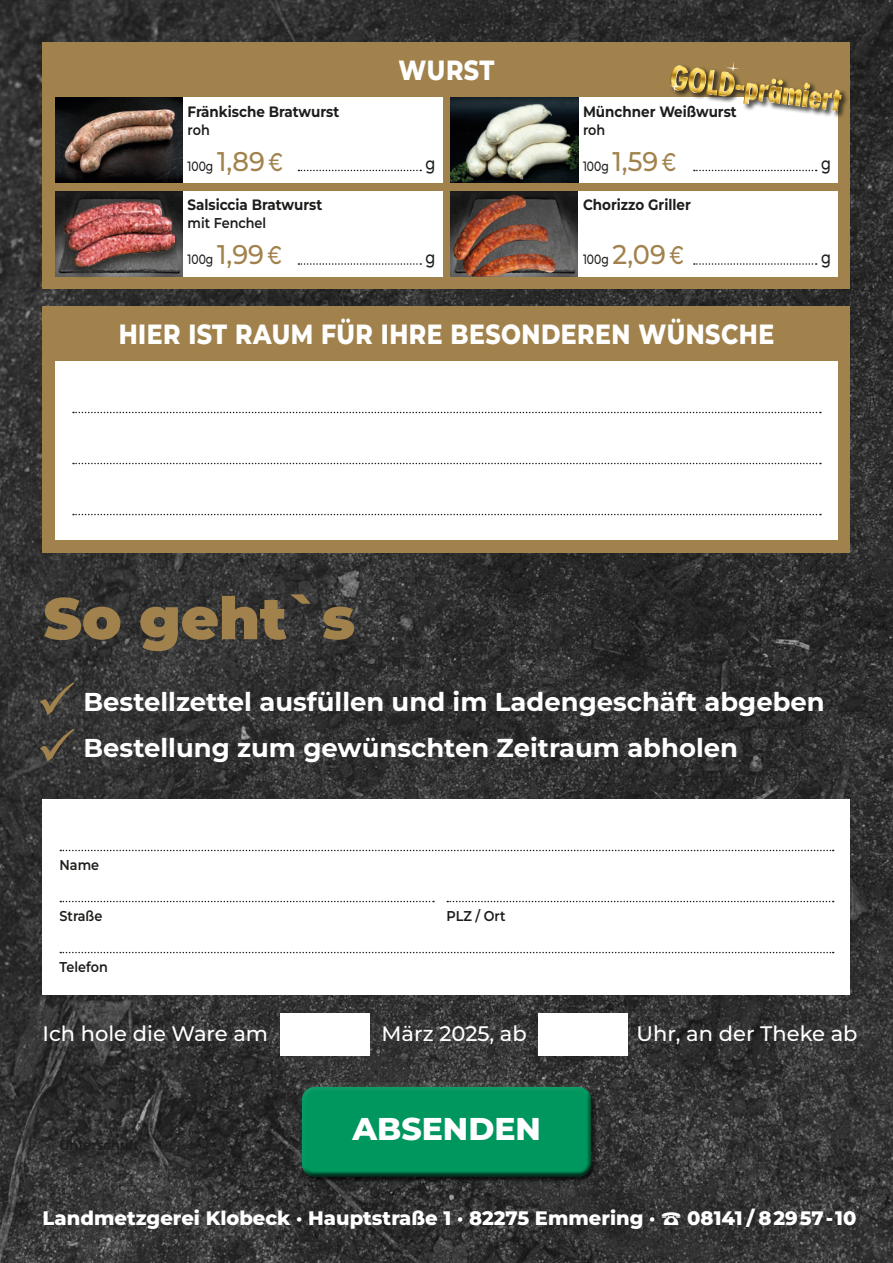
<style>
.page{position:relative;width:893px;height:1263px;background:#fff}
.page>*{position:absolute;margin:0;border:0;box-sizing:border-box;transform-origin:0 0}
.t1{font:900 58.5px "Montserrat";color:#a1824c}
.t2{font:800 31.5px "Montserrat";color:#fff}
.t3{font:800 27.75px "Montserrat";letter-spacing:.02em;color:#fff;scale:.85 1}
.t4{font:700 25.8px "Montserrat";color:#fff}
.t5{font:500 21px "Montserrat";color:#fff}
.t6{font:800 19.5px "Montserrat";color:#fff}
.t7{font:500 18px "Montserrat";color:#1d1d1b;scale:.8 1}
.t8{font:700 15px "Montserrat";color:#1d1d1b;scale:.9 1}
.t9{font:600 14.25px "Montserrat";color:#1d1d1b;scale:.9 1}
.t10{font:500 13.5px "Montserrat";color:#1d1d1b;scale:.8 1}
.s1{font-size:27px;color:#a1824c}
.s2{font-size:25.5px;color:#a1824c}
.s3{color:#a1824c}
.s4{font-family:"Mar Vo Sym";font-weight:400;font-size:24px}
</style>
<div class="page">
<img style="left:0;top:0;width:893px;height:1263px">
<div style="left:43px;top:43px;width:807px;height:246px;background:#a1824c"></div>
<div style="left:43px;top:306px;width:807px;height:247px;background:#a1824c"></div>
<div style="left:183px;top:98px;width:259px;height:85px;background:#fff"></div>
<div style="left:55px;top:361px;width:783px;height:179px;background:#fff"></div>
<div style="left:43px;top:799px;width:807px;height:196px;background:#fff"></div>
<div style="left:281px;top:1013px;width:89px;height:43px;background:#fff"></div>
<div style="left:538px;top:1013px;width:89px;height:43px;background:#fff"></div>
<div style="left:183px;top:191px;width:259px;height:85px;background:#fff"></div>
<div style="left:578px;top:98px;width:260px;height:85px;background:#fff"></div>
<img style="left:55px;top:98px;width:128px;height:85px">
<img style="left:451px;top:98px;width:127px;height:85px">
<img style="left:451px;top:191px;width:127px;height:85px">
<div style="left:55px;top:195px;width:129px;height:85px;background:#1d1d1b;opacity:.75"></div>
<img style="left:65px;top:201px;width:109px;height:66px">
<svg style="left:298px;top:170px;width:123px;height:1px"></svg>
<svg style="left:73px;top:412px;width:748px;height:1px"></svg>
<svg style="left:60px;top:850px;width:774px;height:1px"></svg>
<svg style="left:60px;top:1130px;width:237px;height:2px"></svg>
<svg style="left:60px;top:952px;width:774px;height:1px"></svg>
<svg style="left:60px;top:901px;width:374px;height:1px"></svg>
<svg style="left:447px;top:901px;width:387px;height:1px"></svg>
<svg style="left:73px;top:463px;width:748px;height:1px"></svg>
<svg style="left:73px;top:514px;width:748px;height:1px"></svg>
<svg style="left:298px;top:263px;width:123px;height:2px"></svg>
<svg style="left:694px;top:170px;width:123px;height:1px"></svg>
<div style="left:669px;top:64px;width:180px;height:55px;background:#1d1d1b;opacity:.75"></div>
<svg style="left:669px;top:62px;width:174px;height:51px"></svg>
<div style="left:578px;top:191px;width:260px;height:85px;background:#fff"></div>
<svg style="left:694px;top:263px;width:123px;height:2px"></svg>
<img style="left:453px;top:195px;width:103px;height:81px">
<div style="left:297px;top:1082px;width:297px;height:91px;background:#1d1d1b;opacity:.75"></div>
<div style="left:299px;top:1090px;width:297px;height:92px;background:#1d1d1b;opacity:.75"></div>
<p class="t3" style="left:399px;top:50px;width:114px">WURST</p>
<p class="t8" style="left:188px;top:100px;width:170px">Fränkische Bratwurst</p>
<p class="t9" style="left:188px;top:119px;width:26px">roh</p>
<p class="t8" style="left:583px;top:100px;width:172px">Münchner Weißwurst</p>
<p class="t9" style="left:583px;top:119px;width:26px">roh</p>
<p class="t10" style="left:188px;top:156px;width:121px">100g <span class="s1">1,89</span> <span class="s2">€</span></p>
<p class="t7" style="left:426px;top:151px;width:14px">g</p>
<p class="t10" style="left:583px;top:156px;width:118px">100g <span class="s1">1,59</span> <span class="s2">€</span></p>
<p class="t7" style="left:821px;top:151px;width:14px">g</p>
<p class="t8" style="left:188px;top:194px;width:151px">Salsiccia Bratwurst</p>
<p class="t9" style="left:188px;top:213px;width:89px">mit Fenchel</p>
<p class="t10" style="left:188px;top:250px;width:120px">100g <span class="s1">1,99</span> <span class="s2">€</span></p>
<p class="t7" style="left:426px;top:245px;width:14px">g</p>
<p class="t8" style="left:583px;top:194px;width:121px">Chorizzo Griller</p>
<p class="t10" style="left:583px;top:250px;width:128px">100g <span class="s1">2,09</span> <span class="s2">€</span></p>
<p class="t7" style="left:821px;top:245px;width:14px">g</p>
<p class="t3" style="left:119px;top:313px;width:773px">HIER IST RAUM FÜR IHRE BESONDEREN WÜNSCHE</p>
<p class="t1" style="left:44px;top:574px;width:313px">So geht`s</p>
<p class="t4" style="left:36px;top:683px;width:790px"><span class="s3">✓</span> Bestellzettel ausfüllen und im Ladengeschäft abgeben</p>
<p class="t4" style="left:36px;top:729px;width:703px"><span class="s3">✓</span> Bestellung zum gewünschten Zeitraum abholen</p>
<p class="t9" style="left:60px;top:855px;width:46px">Name</p>
<p class="t9" style="left:60px;top:906px;width:49px">Straße</p>
<p class="t9" style="left:446px;top:906px;width:67px">PLZ / Ort</p>
<p class="t9" style="left:60px;top:957px;width:55px">Telefon</p>
<p class="t5" style="left:43px;top:1019px;width:227px">Ich hole die Ware am</p>
<p class="t5" style="left:382px;top:1019px;width:147px">März 2025, ab</p>
<p class="t5" style="left:637px;top:1019px;width:223px">Uhr, an der Theke ab</p>
<p class="t9" style="left:60px;top:1135px;width:90px">Unterschrift</p>
<p class="t2" style="left:352px;top:1106px;width:190px">ABSENDEN</p>
<p class="t6" style="left:43px;top:1204px;width:815px">Landmetzgerei Klobeck · Hauptstraße 1 · 82275 Emmering · <span class="s4">T</span> 08141 / 82957-10</p>
</div>
